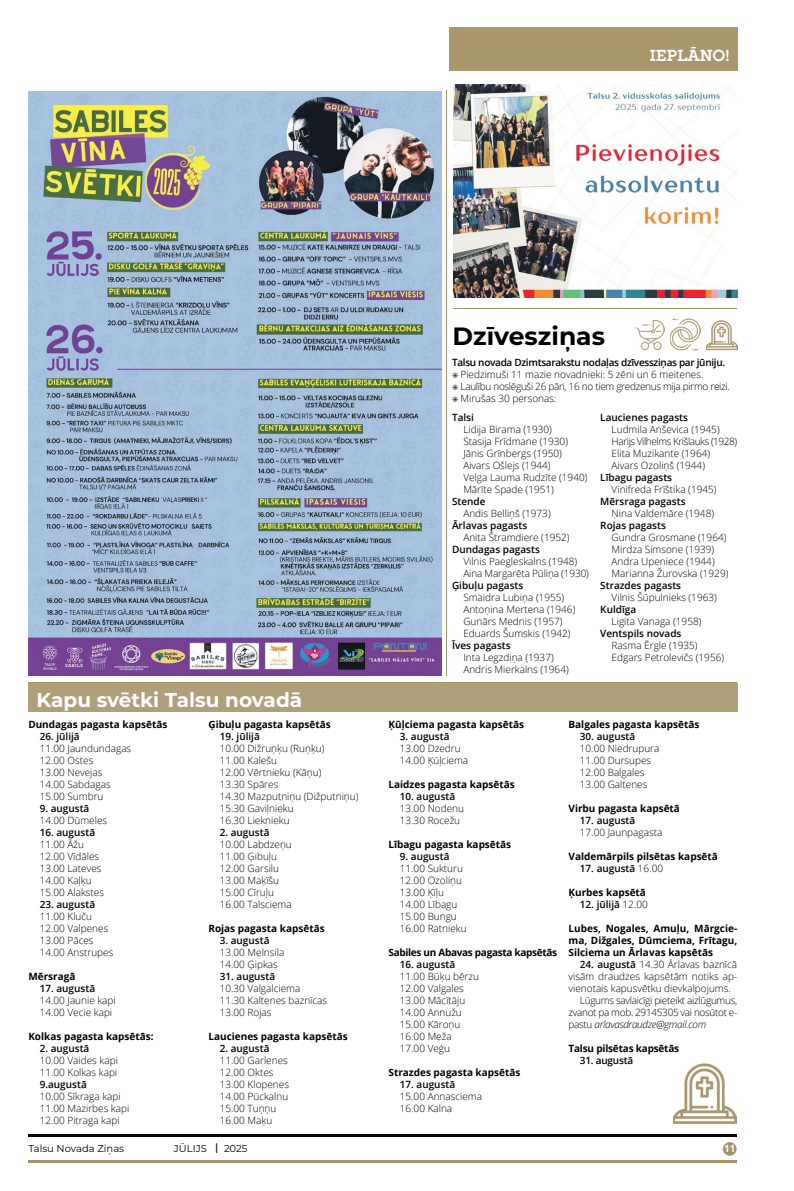
<style>
.page{position:relative;width:794px;height:1191px;background:#fff}
.page>*{position:absolute;margin:0;border:0;box-sizing:border-box;transform-origin:0 0}
.t1{font:700 25px "Montserrat";color:#000}
.t2{font:700 20px "Montserrat";color:#fff}
.t3{font:700 16px "Locke";letter-spacing:-.02em;color:#fff}
.t4{font:300 10px/12px "Open Sans";color:#000}
.t5{font:700 10px/12px "Open Sans";color:#000;text-align:justify}
.t6{font:600 10px "Open Sans";color:#000}
.t7{font:300 10px "Open Sans";letter-spacing:-.03em;color:#000}
.t8{font:700 10px "Open Sans";letter-spacing:-.03em;color:#000}
.t9{font:italic 300 10px "Open Sans";letter-spacing:-.03em;color:#000}
.t10{font:10px "Montserrat";color:#000}
.t11{font:700 10px "Open Sans";letter-spacing:-.02em;color:#000}
.t12{font:600 10px "Open Sans";letter-spacing:-.02em;color:#000}
.t13{font:700 10px "Open Sans";color:#fff}
.s1{font-weight:600}
.s2{font-family:"Minion Pro";font-weight:400}
.s3{font-weight:300}
.s4{font-style:normal}
.s5{font-size:13.9px}
</style>
<div class="page">
<div style="left:723px;top:1142px;width:13px;height:13px;background:#a69268;border-radius:50%"></div>
<hr style="left:28px;top:1134px;width:708px;height:2px;background:#000">
<hr style="left:28px;top:1160px;width:709px;height:2px;background:#a69268">
<div style="left:449px;top:27px;width:288px;height:44px;background:#aa966d"></div>
<hr style="left:453px;top:308px;width:283px;height:1px;background:#a69268">
<hr style="left:28px;top:682px;width:709px;height:1px;background:#a69268">
<img style="left:635px;top:319px;width:30px;height:32px">
<img style="left:670px;top:319px;width:31px;height:31px">
<img style="left:706px;top:319px;width:31px;height:32px">
<hr style="left:445px;top:90px;width:1px;height:585px;background:#a69268">
<img style="left:28px;top:91px;width:413px;height:584px">
<div style="left:28px;top:683px;width:709px;height:28px;background:#b19f79"></div>
<img style="left:673px;top:1063px;width:64px;height:62px">
<img style="left:454px;top:84px;width:283px;height:213px">
<h3 class="t3" style="left:649px;top:45px;width:82px">IEPLĀNO!</h3>
<h1 class="t1" style="left:452px;top:318px;width:154px">Dzīvesziņas</h1>
<p class="t4" style="left:452px;top:356px;width:279px"><span class="s1">Talsu novada Dzimtsarakstu nodaļas dzīvessziņas par jūniju. </span><span class="s2">✳</span> Piedzimuši 11 mazie novadnieki: 5 zēni un 6 meitenes.<br><span class="s2">✳</span> Laulību noslēguši 26 pāri, 16 no tiem gredzenus mija pirmo reizi. <span class="s2">✳</span> Mirušas 30 personas:</p>
<h2 class="t2" style="left:37px;top:685px;width:267px">Kapu svētki Talsu novadā</h2>
<p class="t5" style="left:28px;top:718px;width:140px">Dundagas pagasta kapsētās</p>
<p class="t6" style="left:40px;top:729px;width:42px">26. jūlijā</p>
<p class="t4" style="left:40px;top:742px;width:93px">11.00 Jaundundagas<br>12.00 Ostes<br>13.00 Nevejas<br>14.00 Sabdagas<br>15.00 Sumbru</p>
<p class="t6" style="left:40px;top:801px;width:51px">9. augustā</p>
<p class="t4" style="left:40px;top:814px;width:69px">14.00 Dūmeles</p>
<p class="t6" style="left:40px;top:825px;width:57px">16. augustā</p>
<p class="t4" style="left:40px;top:838px;width:66px">11.00 Āžu<br>12.00 Vīdāles<br>13.00 Lateves<br>14.00 Kaļķu<br>15.00 Alakstes</p>
<p class="t6" style="left:40px;top:897px;width:57px">23. augustā</p>
<p class="t4" style="left:40px;top:910px;width:75px">11.00 Kluču<br>12.00 Valpenes<br>13.00 Pāces<br>14.00 Anstrupes</p>
<p class="t5" style="left:28px;top:970px;width:49px">Mērsragā</p>
<p class="t6" style="left:40px;top:981px;width:57px">17. augustā</p>
<p class="t4" style="left:40px;top:994px;width:78px">14.00 Jaunie kapi<br>14.00 Vecie kapi</p>
<p class="t5" style="left:28px;top:1030px;width:127px">Kolkas pagasta kapsētās:</p>
<p class="t6" style="left:40px;top:1041px;width:51px">2. augustā</p>
<p class="t4" style="left:40px;top:1054px;width:80px">10.00 Vaides kapi<br>11.00 Kolkas kapi</p>
<p class="t6" style="left:40px;top:1077px;width:49px">9.augustā</p>
<p class="t4" style="left:40px;top:1090px;width:91px">10.00 Sīkraga kapi<br>11.00 Mazirbes kapi<br>12.00 Pitraga kapi</p>
<p class="t5" style="left:208px;top:718px;width:124px">Ģibuļu pagasta kapsētās</p>
<p class="t6" style="left:220px;top:729px;width:42px">19. jūlijā</p>
<p class="t4" style="left:220px;top:742px;width:140px">10.00 Dižruņķu (Ruņķu)<br>11.00 Kalešu<br>12.00 Vērtnieku (Kāņu)<br>13.30 Spāres<br>14.30 Mazputniņu (Dižputniņu)<br>15.30 Gaviļnieku<br>16.30 Lieknieku</p>
<p class="t6" style="left:220px;top:825px;width:51px">2. augustā</p>
<p class="t4" style="left:220px;top:838px;width:74px">10.00 Labdzeņu<br>11.00 Ģibuļu<br>12.00 Garsilu<br>13.00 Maķīšu<br>15.00 Cīruļu<br>16.00 Talsciema</p>
<p class="t5" style="left:208px;top:922px;width:118px">Rojas pagasta kapsētās</p>
<p class="t6" style="left:220px;top:933px;width:51px">3. augustā</p>
<p class="t4" style="left:220px;top:946px;width:66px">13.00 Melnsila<br>14.00 Ģipkas</p>
<p class="t6" style="left:220px;top:969px;width:57px">31. augustā</p>
<p class="t4" style="left:220px;top:982px;width:109px">10.30 Valgalciema<br>11.30 Kaltenes baznīcas<br>13.00 Rojas</p>
<p class="t5" style="left:208px;top:1030px;width:141px">Laucienes pagasta kapsētās</p>
<p class="t6" style="left:220px;top:1041px;width:51px">2. augustā</p>
<p class="t4" style="left:220px;top:1054px;width:71px">11.00 Garlenes<br>12.00 Oktes<br>13.00 Klopenes<br>14.00 Pūckalnu<br>15.00 Tuņņu<br>16.00 Maķu</p>
<p class="t6" style="left:452px;top:410px;width:23px">Talsi</p>
<p class="t4" style="left:463px;top:423px;width:126px">Lidija Birama (1930)<br>Stasija Frīdmane (1930)<br>Jānis Grīnbergs (1950)<br>Aivars Ošlejs (1944)<br>Velga Lauma Rudzīte (1940)<br>Mārīte Spade (1951)</p>
<p class="t6" style="left:452px;top:494px;width:35px">Stende</p>
<p class="t4" style="left:463px;top:507px;width:89px">Andis Belliņš (1973)</p>
<p class="t6" style="left:452px;top:518px;width:77px">Ārlavas pagasts</p>
<p class="t4" style="left:463px;top:531px;width:108px">Anita Štramdiere (1952)</p>
<p class="t6" style="left:452px;top:542px;width:89px">Dundagas pagasts</p>
<p class="t4" style="left:463px;top:555px;width:127px">Vilnis Paegleskalns (1948)<br>Aina Margarēta Pūliņa (1930)</p>
<p class="t6" style="left:452px;top:578px;width:73px">Ģibuļu pagasts</p>
<p class="t4" style="left:463px;top:591px;width:113px">Smaidra Lubiņa (1955)<br>Antoņina Mertena (1946)<br>Gunārs Mednis (1957)<br>Eduards Šumskis (1942)</p>
<p class="t6" style="left:452px;top:638px;width:60px">Īves pagasts</p>
<p class="t4" style="left:463px;top:651px;width:107px">Inta Legzdiņa (1937)<br>Andris Mierkalns (1964)</p>
<p class="t6" style="left:600px;top:410px;width:89px">Laucienes pagasts</p>
<p class="t4" style="left:611px;top:423px;width:127px">Ludmila Anševica (1945)<br>Harijs Vilhelms Krišlauks (1928)<br>Elita Muzikante (1964)<br>Aivars Ozoliņš (1944)</p>
<p class="t6" style="left:600px;top:470px;width:73px">Lībagu pagasts</p>
<p class="t4" style="left:611px;top:483px;width:106px">Vinifreda Frīštika (1945)</p>
<p class="t6" style="left:600px;top:494px;width:87px">Mērsraga pagasts</p>
<p class="t4" style="left:611px;top:507px;width:104px">Ņina Valdemāre (1948)</p>
<p class="t6" style="left:600px;top:518px;width:67px">Rojas pagasts</p>
<p class="t4" style="left:611px;top:531px;width:118px">Gundra Grosmane (1964)<br>Mirdza Simsone (1939)<br>Andra Upeniece (1944)<br>Marianna Žurovska (1929)</p>
<p class="t6" style="left:600px;top:578px;width:82px">Strazdes pagasts</p>
<p class="t4" style="left:611px;top:591px;width:107px">Vilnis Šūpulnieks (1963)</p>
<p class="t6" style="left:600px;top:602px;width:37px">Kuldīga</p>
<p class="t4" style="left:611px;top:615px;width:91px">Ligita Vanaga (1958)</p>
<p class="t6" style="left:600px;top:626px;width:83px">Ventspils novads</p>
<p class="t4" style="left:611px;top:639px;width:114px">Rasma Ērgle (1935)<br>Edgars Petrolevičs (1956)</p>
<p class="t5" style="left:388px;top:718px;width:137px">Ķūļciema pagasta kapsētās</p>
<p class="t6" style="left:400px;top:729px;width:51px">3. augustā</p>
<p class="t4" style="left:400px;top:742px;width:70px">13.00 Dzedru<br>14.00 Ķūļciema</p>
<p class="t5" style="left:388px;top:778px;width:128px">Laidzes pagasta kapsētās</p>
<p class="t6" style="left:400px;top:789px;width:57px">10. augustā</p>
<p class="t4" style="left:400px;top:802px;width:66px">13.00 Nodenu<br>13.30 Rocežu</p>
<p class="t5" style="left:388px;top:838px;width:124px">Lībagu pagasta kapsētās</p>
<p class="t6" style="left:400px;top:849px;width:51px">9. augustā</p>
<p class="t4" style="left:400px;top:862px;width:68px">11.00 Sukturu<br>12.00 Ozoliņu<br>13.00 Ķīļu<br>14.00 Lībagu<br>15.00 Bungu<br>16.00 Ratnieku</p>
<p class="t8" style="left:388px;top:945px;width:170px">Sabiles un Abavas pagasta kapsētās</p>
<p class="t6" style="left:400px;top:957px;width:57px">16. augustā</p>
<p class="t4" style="left:400px;top:970px;width:81px">11.00 Būķu bērzu<br>12.00 Valgales<br>13.00 Mācītāju<br>14.00 Annužu<br>15.00 Kāroņu<br>16.00 Meža<br>17.00 Veģu</p>
<p class="t5" style="left:388px;top:1066px;width:133px">Strazdes pagasta kapsētās</p>
<p class="t6" style="left:400px;top:1077px;width:57px">17. augustā</p>
<p class="t4" style="left:400px;top:1090px;width:84px">15.00 Annasciema<br>16.00 Kalna</p>
<p class="t5" style="left:568px;top:718px;width:132px">Balgales pagasta kapsētās</p>
<p class="t6" style="left:580px;top:729px;width:57px">30. augustā</p>
<p class="t4" style="left:580px;top:742px;width:81px">10.00 Niedrupura<br>11.00 Dursupes<br>12.00 Balgales<br>13.00 Galtenes</p>
<p class="t5" style="left:568px;top:802px;width:113px">Virbu pagasta kapsētā</p>
<p class="t6" style="left:580px;top:813px;width:57px">17. augustā</p>
<p class="t4" style="left:580px;top:826px;width:84px">17.00 Jaunpagasta</p>
<p class="t5" style="left:568px;top:850px;width:151px">Valdemārpils pilsētas kapsētā</p>
<p class="t6" style="left:580px;top:861px;width:85px">17. augustā <span class="s3">16.00</span></p>
<p class="t5" style="left:568px;top:886px;width:79px">Ķurbes kapsētā</p>
<p class="t6" style="left:580px;top:897px;width:69px">12. jūlijā <span class="s3">12.00</span></p>
<p class="t5" style="left:568px;top:922px;width:170px">Lubes, Nogales, Amuļu, Mārgcie&shy;ma, Dižgales, Dūmciema, Frītagu, Silciema un Ārlavas kapsētās</p>
<p class="t4" style="left:580px;top:958px;width:159px"><span class="s1">24. augustā</span> 14.30 Ārlavas baznīcā</p>
<p class="t4" style="left:568px;top:970px;width:170px">visām draudzes kapsētām notiks ap-</p>
<p class="t4" style="left:568px;top:982px;width:164px">vienotais kapusvētku dievkalpojums.</p>
<p class="t7" style="left:580px;top:993px;width:159px">Lūgums savlaicīgi pieteikt aizlūgumus,</p>
<p class="t7" style="left:568px;top:1005px;width:170px">zvanot pa mob. 29145305 vai nosūtot e-</p>
<p class="t9" style="left:568px;top:1017px;width:139px"><span class="s4">pastu</span> arlavasdraudze@gmail.com</p>
<p class="t11" style="left:568px;top:1041px;width:112px">Talsu pilsētas kapsētās</p>
<p class="t12" style="left:580px;top:1053px;width:55px">31. augustā</p>
<p class="t10" style="left:28px;top:1141px;width:97px">Talsu Novada Ziņas</p>
<p class="t10" style="left:174px;top:1141px;width:75px">JŪLIJS <span class="s5">I</span> 2025</p>
<p class="t13" style="left:724px;top:1141px;width:13px">11</p>
</div>
